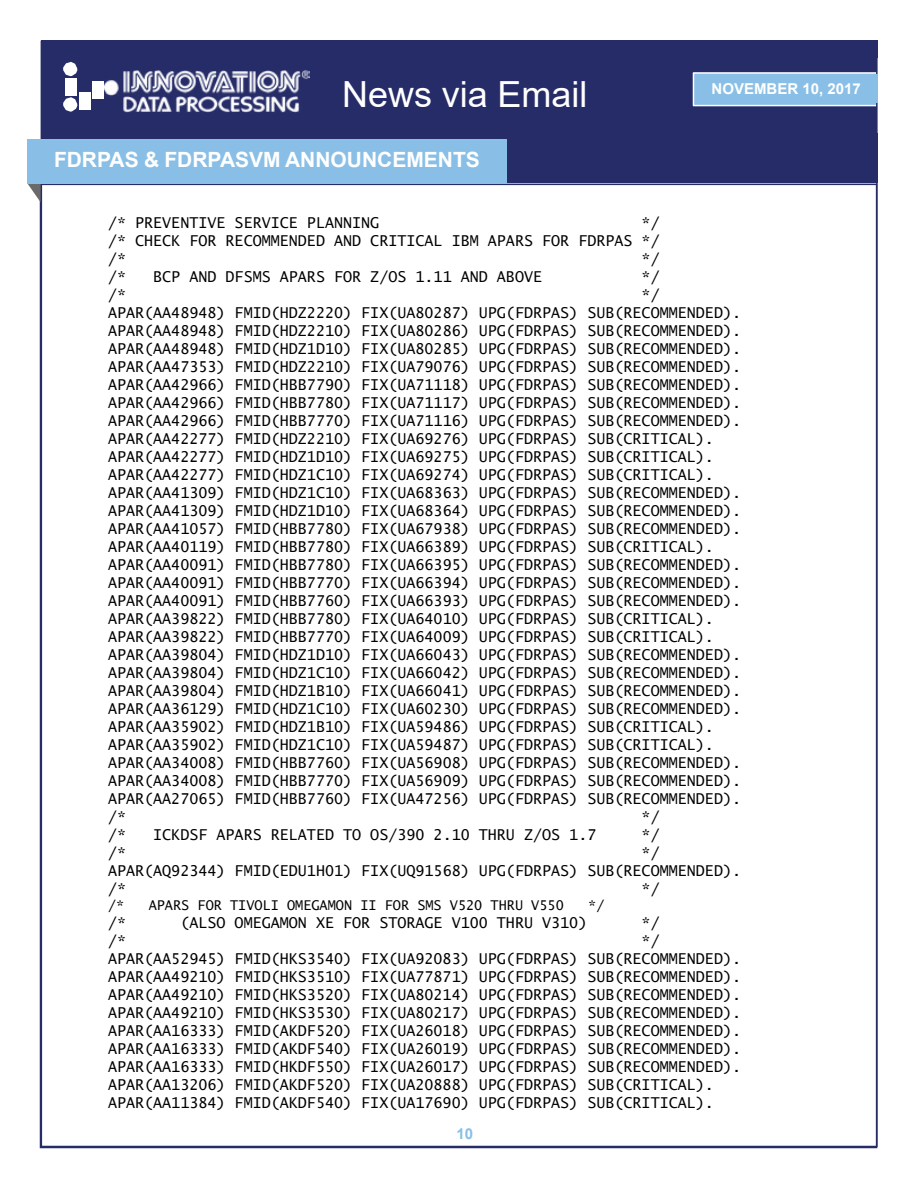
<style>
.page{position:relative;width:918px;height:1188px;background:#fff}
.page>*{position:absolute;margin:0;border:0;box-sizing:border-box;transform-origin:0 0}
.t1{font:36px "Arial";color:#fff}
.t2{font:700 21px "Arial";color:#fff}
.t3{font:15px/18px "Lucida Sans Typewriter";color:#000}
.t4{font:700 15px "Arial";color:#fff}
.t5{font:700 15px "Arial";color:#89bfe6}
.t6{font:13.5px "Lucida Sans Typewriter";color:#000}
</style>
<div class="page">
<div style="left:41px;top:40px;width:837px;height:143px;background:#262c67"></div>
<img style="left:105px;top:70px;width:204px;height:43px">
<svg style="left:63px;top:62px;width:14px;height:14px"></svg>
<svg style="left:63px;top:97px;width:14px;height:15px"></svg>
<div style="left:65px;top:78px;width:11px;height:18px;background:#fff"></div>
<div style="left:79px;top:92px;width:11px;height:18px;background:#fff"></div>
<div style="left:92px;top:81px;width:11px;height:18px;background:#fff"></div>
<div style="left:693px;top:72px;width:193px;height:34px;border:2px solid #fff"></div>
<div style="left:878px;top:59px;width:23px;height:74px;background:#fff"></div>
<svg style="left:28px;top:184px;width:13px;height:18px"></svg>
<div style="left:695px;top:74px;width:183px;height:29px;background:#89bfe6"></div>
<div style="left:27px;top:139px;width:480px;height:45px;background:#89bfe6"></div>
<h1 class="t1" style="left:342px;top:69px;width:247px">News via Email</h1>
<h2 class="t2" style="left:54px;top:145px;width:427px">FDRPAS &amp; FDRPASVM ANNOUNCEMENTS</h2>
<p class="t3" style="left:108px;top:213px;width:273px">/* PREVENTIVE SERVICE PLANNING</p>
<p class="t3" style="left:108px;top:213px;width:553px;text-align:justify;text-indent:534px">*/ /* CHECK FOR RECOMMENDED AND CRITICAL IBM APARS FOR FDRPAS */ /*</p>
<p class="t3" style="left:642px;top:249px;width:20px">*/</p>
<p class="t4" style="left:712px;top:78px;width:151px">NOVEMBER 10, 2017</p>
<p class="t3" style="left:108px;top:267px;width:20px">/*</p>
<p class="t3" style="left:153px;top:267px;width:390px">BCP AND DFSMS APARS FOR Z/OS 1.11 AND ABOVE</p>
<p class="t3" style="left:642px;top:267px;width:20px">*/</p>
<p class="t3" style="left:108px;top:285px;width:20px">/*</p>
<p class="t3" style="left:108px;top:285px;width:635px;text-indent:534px">*/ APAR(AA48948) FMID(HDZ2220) FIX(UA80287) UPG(FDRPAS) SUB(RECOMMENDED).<br>APAR(AA48948) FMID(HDZ2210) FIX(UA80286) UPG(FDRPAS) SUB(RECOMMENDED).<br>APAR(AA48948) FMID(HDZ1D10) FIX(UA80285) UPG(FDRPAS) SUB(RECOMMENDED).<br>APAR(AA47353) FMID(HDZ2210) FIX(UA79076) UPG(FDRPAS) SUB(RECOMMENDED).<br>APAR(AA42966) FMID(HBB7790) FIX(UA71118) UPG(FDRPAS) SUB(RECOMMENDED).<br>APAR(AA42966) FMID(HBB7780) FIX(UA71117) UPG(FDRPAS) SUB(RECOMMENDED).<br>APAR(AA42966) FMID(HBB7770) FIX(UA71116) UPG(FDRPAS) SUB(RECOMMENDED).<br>APAR(AA42277) FMID(HDZ2210) FIX(UA69276) UPG(FDRPAS) SUB(CRITICAL).<br>APAR(AA42277) FMID(HDZ1D10) FIX(UA69275) UPG(FDRPAS) SUB(CRITICAL).<br>APAR(AA42277) FMID(HDZ1C10) FIX(UA69274) UPG(FDRPAS) SUB(CRITICAL).<br>APAR(AA41309) FMID(HDZ1C10) FIX(UA68363) UPG(FDRPAS) SUB(RECOMMENDED).<br>APAR(AA41309) FMID(HDZ1D10) FIX(UA68364) UPG(FDRPAS) SUB(RECOMMENDED).<br>APAR(AA41057) FMID(HBB7780) FIX(UA67938) UPG(FDRPAS) SUB(RECOMMENDED).<br>APAR(AA40119) FMID(HBB7780) FIX(UA66389) UPG(FDRPAS) SUB(CRITICAL).<br>APAR(AA40091) FMID(HBB7780) FIX(UA66395) UPG(FDRPAS) SUB(RECOMMENDED).<br>APAR(AA40091) FMID(HBB7770) FIX(UA66394) UPG(FDRPAS) SUB(RECOMMENDED).<br>APAR(AA40091) FMID(HBB7760) FIX(UA66393) UPG(FDRPAS) SUB(RECOMMENDED).<br>APAR(AA39822) FMID(HBB7780) FIX(UA64010) UPG(FDRPAS) SUB(CRITICAL).<br>APAR(AA39822) FMID(HBB7770) FIX(UA64009) UPG(FDRPAS) SUB(CRITICAL).<br>APAR(AA39804) FMID(HDZ1D10) FIX(UA66043) UPG(FDRPAS) SUB(RECOMMENDED).<br>APAR(AA39804) FMID(HDZ1C10) FIX(UA66042) UPG(FDRPAS) SUB(RECOMMENDED).<br>APAR(AA39804) FMID(HDZ1B10) FIX(UA66041) UPG(FDRPAS) SUB(RECOMMENDED).<br>APAR(AA36129) FMID(HDZ1C10) FIX(UA60230) UPG(FDRPAS) SUB(RECOMMENDED).<br>APAR(AA35902) FMID(HDZ1B10) FIX(UA59486) UPG(FDRPAS) SUB(CRITICAL).<br>APAR(AA35902) FMID(HDZ1C10) FIX(UA59487) UPG(FDRPAS) SUB(CRITICAL).<br>APAR(AA34008) FMID(HBB7760) FIX(UA56908) UPG(FDRPAS) SUB(RECOMMENDED).<br>APAR(AA34008) FMID(HBB7770) FIX(UA56909) UPG(FDRPAS) SUB(RECOMMENDED).<br>APAR(AA27065) FMID(HBB7760) FIX(UA47256) UPG(FDRPAS) SUB(RECOMMENDED). /*</p>
<p class="t3" style="left:642px;top:807px;width:20px">*/</p>
<p class="t3" style="left:108px;top:825px;width:20px">/*</p>
<p class="t3" style="left:153px;top:825px;width:445px">ICKDSF APARS RELATED TO OS/390 2.10 THRU Z/OS 1.7</p>
<p class="t3" style="left:642px;top:825px;width:20px">*/</p>
<p class="t3" style="left:108px;top:843px;width:20px">/*</p>
<p class="t3" style="left:108px;top:843px;width:635px;text-indent:534px">*/<br>APAR(AQ92344) FMID(EDU1H01) FIX(UQ91568) UPG(FDRPAS) SUB(RECOMMENDED). /*</p>
<p class="t3" style="left:642px;top:879px;width:20px">*/</p>
<p class="t6" style="left:108px;top:897px;width:18px">/*</p>
<p class="t6" style="left:149px;top:897px;width:417px">APARS FOR TIVOLI OMEGAMON II FOR SMS V520 THRU V550</p>
<p class="t6" style="left:588px;top:897px;width:18px">*/</p>
<p class="t3" style="left:108px;top:913px;width:20px">/*</p>
<p class="t3" style="left:180px;top:913px;width:409px">(ALSO OMEGAMON XE FOR STORAGE V100 THRU V310)</p>
<p class="t3" style="left:642px;top:913px;width:20px">*/</p>
<p class="t3" style="left:108px;top:931px;width:20px">/*</p>
<p class="t3" style="left:108px;top:931px;width:635px;text-indent:534px">*/ APAR(AA52945) FMID(HKS3540) FIX(UA92083) UPG(FDRPAS) SUB(RECOMMENDED).<br>APAR(AA49210) FMID(HKS3510) FIX(UA77871) UPG(FDRPAS) SUB(RECOMMENDED).<br>APAR(AA49210) FMID(HKS3520) FIX(UA80214) UPG(FDRPAS) SUB(RECOMMENDED).<br>APAR(AA49210) FMID(HKS3530) FIX(UA80217) UPG(FDRPAS) SUB(RECOMMENDED).<br>APAR(AA16333) FMID(AKDF520) FIX(UA26018) UPG(FDRPAS) SUB(RECOMMENDED).<br>APAR(AA16333) FMID(AKDF540) FIX(UA26019) UPG(FDRPAS) SUB(RECOMMENDED).<br>APAR(AA16333) FMID(HKDF550) FIX(UA26017) UPG(FDRPAS) SUB(RECOMMENDED).<br>APAR(AA13206) FMID(AKDF520) FIX(UA20888) UPG(FDRPAS) SUB(CRITICAL).<br>APAR(AA11384) FMID(AKDF540) FIX(UA17690) UPG(FDRPAS) SUB(CRITICAL).</p>
<p class="t5" style="left:456px;top:1124px;width:18px">10</p>
</div>
